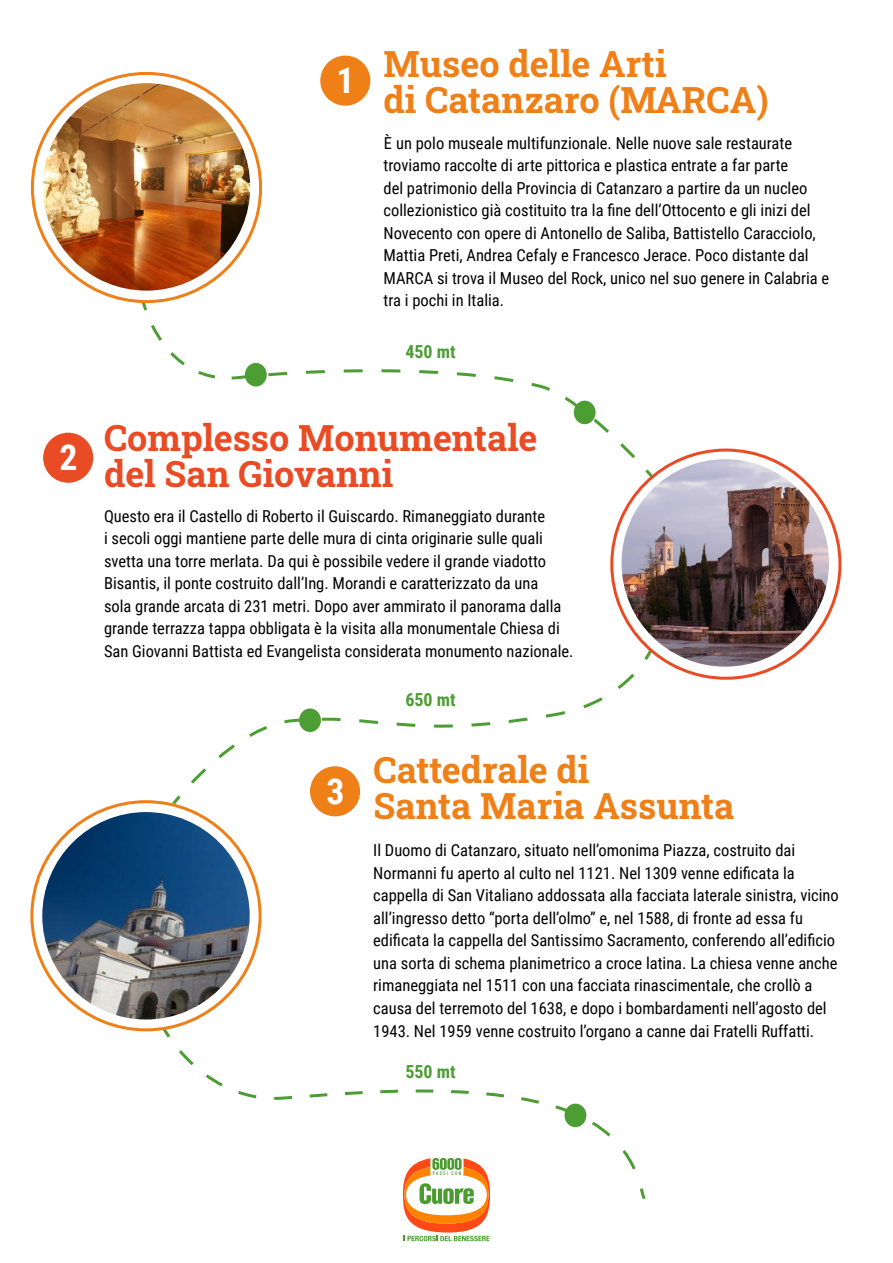
<style>
.page{position:relative;width:893px;height:1263px;background:#fff}
.page>*{position:absolute;margin:0;border:0;box-sizing:border-box;transform-origin:0 0}
.t1{font:700 36px/36px "Roboto Slab";color:#ef7f17}
.t2{font:700 36px/36px "Roboto Slab";color:#e94b24}
.t3{font:700 35.7px "Roboto Condensed";color:#fff}
.t4{font:700 18px "Roboto Condensed";color:#4c9d34}
.t5{font:16.5px/22.5px "Roboto Condensed";color:#000}
.t6{font:5.1px "DIN Engschrift Std";letter-spacing:.25em;color:#4a9c2f;scale:1.04 1}
</style>
<div class="page">
<svg style="left:142px;top:299px;width:511px;height:179px"></svg>
<img style="left:43px;top:83px;width:207px;height:208px;border-radius:104px">
<svg style="left:170px;top:647px;width:485px;height:160px"></svg>
<svg style="left:161px;top:1026px;width:485px;height:173px"></svg>
<img style="left:42px;top:812px;width:208px;height:207px;border-radius:104px">
<img style="left:622px;top:459px;width:207px;height:208px;border-radius:104px">
<div style="left:320px;top:56px;width:50px;height:50px;background:#ef7f17;border-radius:50%"></div>
<div style="left:310px;top:766px;width:50px;height:50px;background:#ef7f17;border-radius:50%"></div>
<div style="left:43px;top:433px;width:50px;height:50px;background:#e94b24;border-radius:50%"></div>
<div style="left:245px;top:363px;width:22px;height:23px;background:#4c9d34;border-radius:50%"></div>
<div style="left:574px;top:401px;width:22px;height:23px;background:#4c9d34;border-radius:50%"></div>
<div style="left:299px;top:708px;width:22px;height:24px;background:#4c9d34;border-radius:50%"></div>
<div style="left:564px;top:1103px;width:22px;height:24px;background:#4c9d34;border-radius:50%"></div>
<svg style="left:403px;top:1157px;width:87px;height:84px"></svg>
<h2 class="t3" style="left:59px;top:433px;width:20px">2</h2>
<h2 class="t3" style="left:337px;top:56px;width:20px">1</h2>
<h1 class="t1" style="left:384px;top:45px;width:387px">Museo delle Arti<br>di Catanzaro (MARCA)</h1>
<p class="t5" style="left:383px;top:131px;width:447px">È un polo museale multifunzionale. Nelle nuove sale restaurate troviamo raccolte di arte pittorica e plastica entrate a far parte<br>del patrimonio della Provincia di Catanzaro a partire da un nucleo collezionistico già costituito tra la fine dell’Ottocento e gli inizi del Novecento con opere di Antonello de Saliba, Battistello Caracciolo, Mattia Preti, Andrea Cefaly e Francesco Jerace. Poco distante dal MARCA si trova il Museo del Rock, unico nel suo genere in Calabria e tra i pochi in Italia.</p>
<p class="t4" style="left:405px;top:339px;width:52px">450 mt</p>
<h1 class="t2" style="left:104px;top:419px;width:435px">Complesso Monumentale del San Giovanni</h1>
<p class="t5" style="left:104px;top:504px;width:471px">Questo era il Castello di Roberto il Guiscardo. Rimaneggiato durante<br>i secoli oggi mantiene parte delle mura di cinta originarie sulle quali svetta una torre merlata. Da qui è possibile vedere il grande viadotto Bisantis, il ponte costruito dall’Ing. Morandi e caratterizzato da una<br>sola grande arcata di 231 metri. Dopo aver ammirato il panorama dalla grande terrazza tappa obbligata è la visita alla monumentale Chiesa di San Giovanni Battista ed Evangelista considerata monumento nazionale.</p>
<h2 class="t3" style="left:326px;top:766px;width:20px">3</h2>
<p class="t4" style="left:405px;top:687px;width:52px">650 mt</p>
<h1 class="t1" style="left:374px;top:751px;width:362px">Cattedrale di<br>Santa Maria Assunta</h1>
<p class="t5" style="left:373px;top:839px;width:467px">Il Duomo di Catanzaro, situato nell’omonima Piazza, costruito dai Normanni fu aperto al culto nel 1121. Nel 1309 venne edificata la cappella di San Vitaliano addossata alla facciata laterale sinistra, vicino all’ingresso detto “porta dell’olmo” e, nel 1588, di fronte ad essa fu edificata la cappella del Santissimo Sacramento, conferendo all’edificio una sorta di schema planimetrico a croce latina. La chiesa venne anche rimaneggiata nel 1511 con una facciata rinascimentale, che crollò a causa del terremoto del 1638, e dopo i bombardamenti nell’agosto del 1943. Nel 1959 venne costruito l’organo a canne dai Fratelli Ruffatti.</p>
<p class="t4" style="left:405px;top:1059px;width:52px">550 mt</p>
<p class="t6" style="left:433px;top:1170px;width:29px">PASSI CON</p>
</div>
